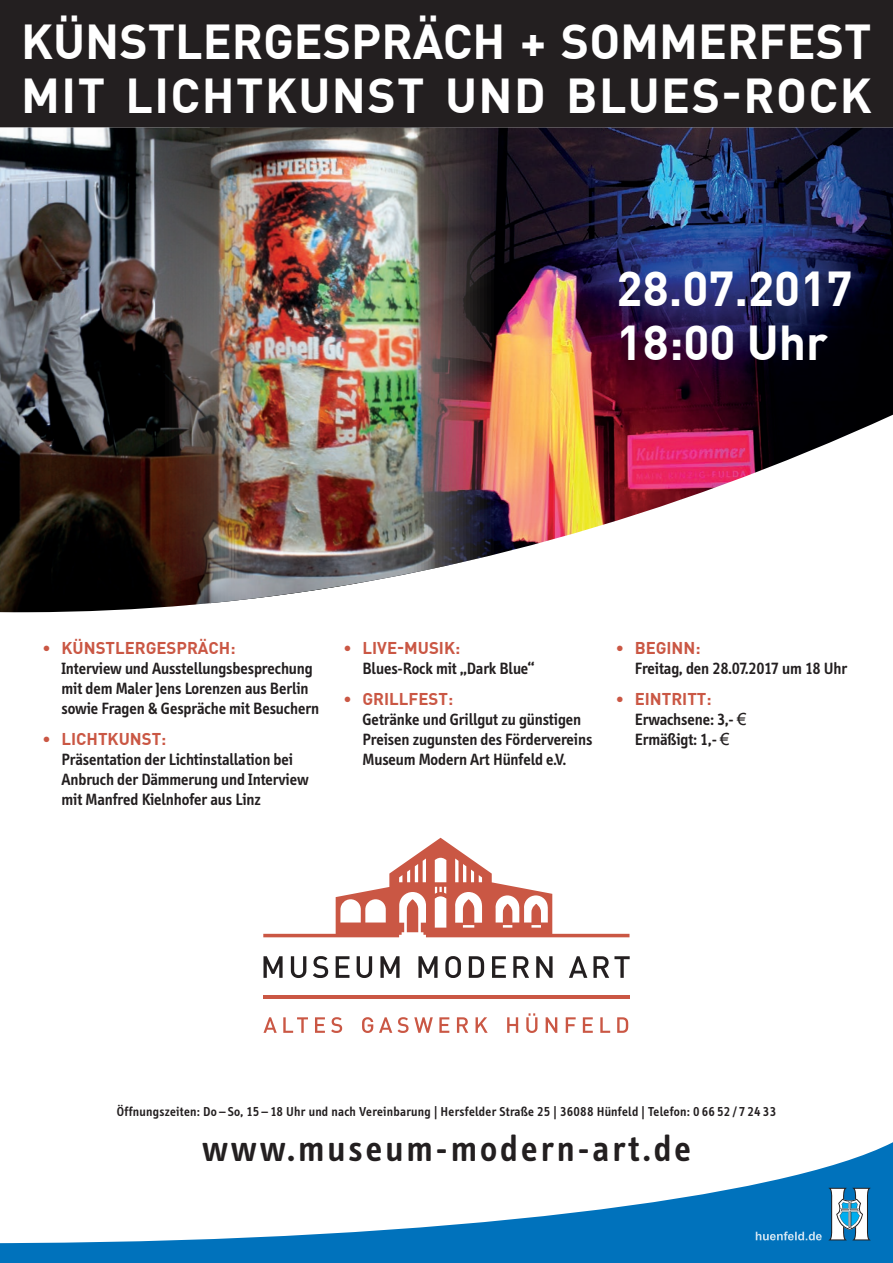
<style>
.page{position:relative;width:893px;height:1263px;background:#fff}
.page>*{position:absolute;margin:0;border:0;box-sizing:border-box;transform-origin:0 0}
.t1{font:700 48px/54px "DIN Pro";color:#fff}
.t2{font:600 37.2px "Info";letter-spacing:.09em;color:#231f20}
.t3{font:600 16.8px/20.1px "Info";color:#231f20}
.t4{font:700 16.8px "DIN Pro";color:#ca5744}
.t5{font:600 13.2px "Info";letter-spacing:.025em;color:#231f20}
.s1{font-family:"Arial";font-weight:400}
</style>
<div class="page">
<div style="left:0;top:0;width:893px;height:128px;background:#231f20"></div>
<img style="left:706px;top:128px;width:187px;height:363px">
<img style="left:0;top:128px;width:706px;height:484px">
<svg style="left:0;top:1142px;width:893px;height:121px"></svg>
<svg style="left:828px;top:1188px;width:43px;height:52px"></svg>
<svg style="left:756px;top:1231px;width:66px;height:9px"></svg>
<svg style="left:263px;top:956px;width:367px;height:22px"></svg>
<svg style="left:263px;top:838px;width:366px;height:99px"></svg>
<hr style="left:263px;top:995px;width:366px;height:4px;background:#ca5744">
<svg style="left:263px;top:1013px;width:365px;height:20px"></svg>
<h1 class="t1" style="left:21px;top:13px;width:852px">KÜNSTLERGESPRÄCH + SOMMERFEST<br>MIT LICHTKUNST UND BLUES-ROCK</h1>
<h1 class="t1" style="left:617px;top:260px;width:237px">28.07.2017<br>18:00 Uhr</h1>
<p class="t4" style="left:43px;top:637px;width:194px">• KÜNSTLERGESPRÄCH:</p>
<p class="t3" style="left:61px;top:658px;width:259px">Interview und Ausstellungsbesprechung mit dem Maler Jens Lorenzen aus Berlin sowie Fragen &amp; Gespräche mit Besuchern</p>
<p class="t4" style="left:43px;top:727px;width:125px">• LICHTKUNST:</p>
<p class="t3" style="left:61px;top:749px;width:248px">Präsentation der Lichtinstallation bei<br>Anbruch der Dämmerung und Interview mit Manfred Kielnhofer aus Linz</p>
<p class="t4" style="left:344px;top:637px;width:118px">• LIVE-MUSIK:</p>
<p class="t3" style="left:363px;top:658px;width:173px">Blues-Rock mit „Dark Blue“</p>
<p class="t4" style="left:344px;top:687px;width:111px">• GRILLFEST:</p>
<p class="t3" style="left:363px;top:709px;width:231px">Getränke und Grillgut zu günstigen<br>Preisen zugunsten des Fördervereins<br>Museum Modern Art Hünfeld e.V.</p>
<p class="t4" style="left:616px;top:637px;width:86px">• BEGINN:</p>
<p class="t3" style="left:635px;top:658px;width:214px">Freitag, den 28.07.2017 um 18 Uhr</p>
<p class="t4" style="left:616px;top:687px;width:97px">• EINTRITT:</p>
<p class="t3" style="left:635px;top:709px;width:113px">Erwachsene: 3,- <span class="s1">€<br></span>Ermäßigt: 1,- <span class="s1">€</span></p>
<p class="t5" style="left:117px;top:1104px;width:660px">Öffnungszeiten: Do – So, 15 – 18 Uhr und nach Vereinbarung | Hersfelder Straße 25 | 36088 Hünfeld | Telefon: 0 66 52 / 7 24 33</p>
<h2 class="t2" style="left:202px;top:1127px;width:490px">www.museum-modern-art.de</h2>
</div>
